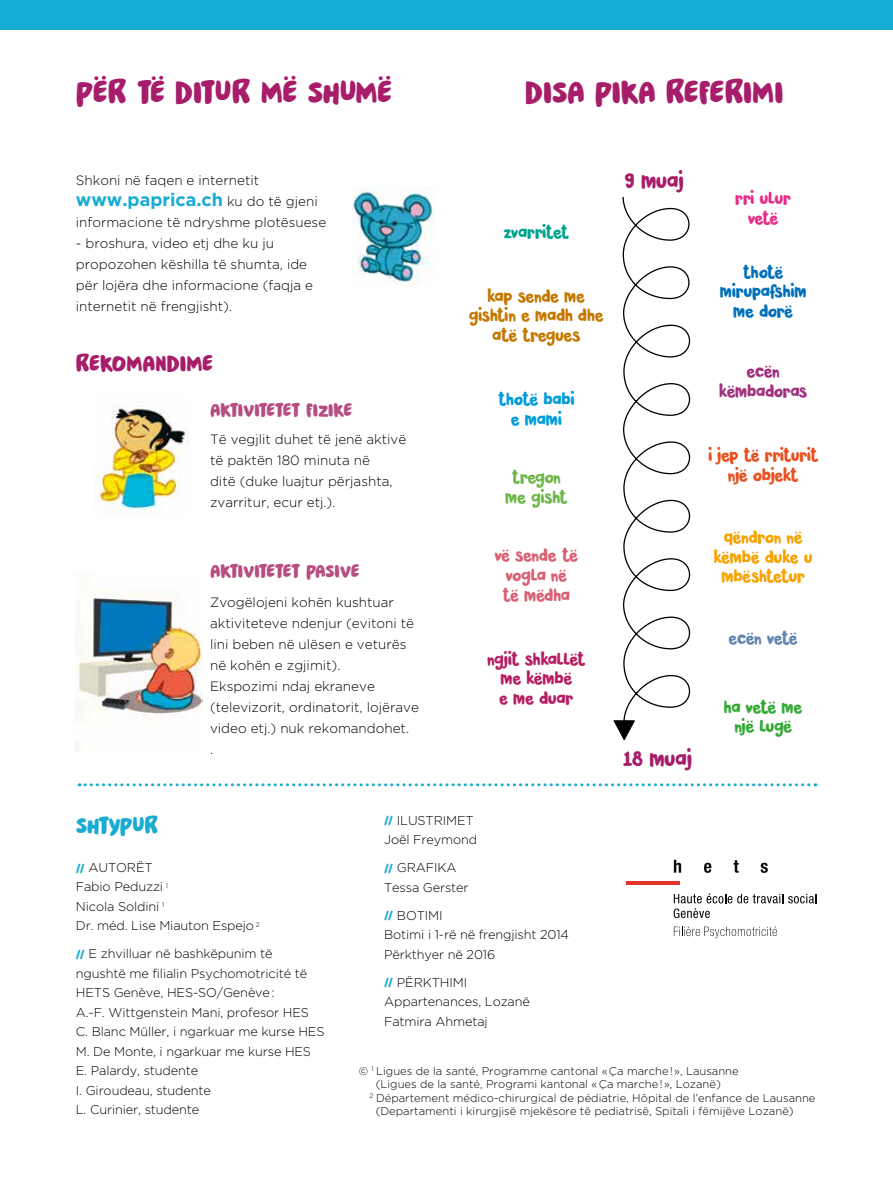
<style>
.page{position:relative;width:893px;height:1191px;background:#fff}
.page>*{position:absolute;margin:0;border:0;box-sizing:border-box;transform-origin:0 0}
.t1{font:33px "Pardesi";letter-spacing:-.015em;color:#a71d6a}
.t2{font:24px "Pardesi";color:#a71d6a}
.t3{font:24px "Pardesi";letter-spacing:-.035em;color:#17acd2}
.t4{font:21px "Pardesi";letter-spacing:-.02em;color:#a71d6a}
.t5{font:19.5px "Pardesi";letter-spacing:-.03em;color:#b74e82}
.t6{font:700 18px "Gotham";color:#17acd2}
.t7{font:16.5px/19.8px "Pardesi";letter-spacing:-.02em;color:#c47800;text-align:center}
.t8{font:16.5px/19.8px "Pardesi";letter-spacing:-.02em;color:#f6a200;text-align:center}
.t9{font:16.5px/19.8px "Pardesi";letter-spacing:-.02em;color:#b61e63;text-align:center}
.t10{font:16.5px/19.8px "Pardesi";letter-spacing:-.03em;color:#e8501f;text-align:center}
.t11{font:16.5px/19.8px "Pardesi";letter-spacing:-.03em;color:#d96072;text-align:center}
.t12{font:16.5px/19.8px "Pardesi";letter-spacing:-.02em;color:#0070ba;text-align:center}
.t13{font:16.5px/19.8px "Pardesi";letter-spacing:-.03em;color:#35a936;text-align:center}
.t14{font:16.5px/19.8px "Pardesi";letter-spacing:-.03em;color:#a0327f;text-align:center}
.t15{font:16.5px/19.8px "Pardesi";letter-spacing:-.015em;color:#009cdc;text-align:center}
.t16{font:16.5px/19.8px "Pardesi";letter-spacing:-.03em;color:#6eb74a;text-align:center}
.t17{font:16.5px/19.8px "Pardesi";letter-spacing:-.05em;color:#e82c88;text-align:center}
.t18{font:16.5px "Pardesi";letter-spacing:-.05em;color:#00a48e}
.t19{font:16.5px "Pardesi";letter-spacing:-.04em;color:#6385ae}
.t20{font:300 13.5px/21px "Gotham";color:#000}
.t21{font:300 12.75px/19.5px "Gotham";letter-spacing:-.01em;color:#000}
.t22{font:300 11.25px "Gotham";color:#000}
.s1{font-weight:300;font-size:13.5px;color:#000}
.s2{font-family:"Pardesi";font-weight:400;color:#17acd2}
</style>
<div class="page">
<div style="left:0;top:0;width:893px;height:30px;background:#17acd2"></div>
<hr style="left:627px;top:881px;width:53px;height:4px;background:#e63329">
<svg style="left:674px;top:859px;width:7px;height:13px"></svg>
<svg style="left:704px;top:862px;width:7px;height:11px"></svg>
<svg style="left:733px;top:860px;width:6px;height:12px"></svg>
<svg style="left:761px;top:862px;width:7px;height:11px"></svg>
<svg style="left:674px;top:893px;width:142px;height:25px"></svg>
<svg style="left:674px;top:926px;width:103px;height:12px"></svg>
<svg style="left:79px;top:783px;width:737px;height:3px"></svg>
<svg style="left:613px;top:197px;width:78px;height:543px"></svg>
<img style="left:76px;top:589px;width:127px;height:162px">
<img style="left:95px;top:405px;width:94px;height:110px">
<img style="left:352px;top:188px;width:83px;height:95px">
<h1 class="t1" style="left:76px;top:68px;width:318px">PËR TË DITUR MË SHUMË</h1>
<p class="t20" style="left:76px;top:169px;width:185px">Shkoni në faqen e internetit</p>
<h3 class="t6" style="left:76px;top:189px;width:243px">www.paprica.ch <span class="s1">ku do të gjeni</span></h3>
<p class="t20" style="left:76px;top:211px;width:252px">informacione të ndryshme plotësuese</p>
<p class="t20" style="left:76px;top:232px;width:239px">- broshura, video etj dhe ku ju propozohen këshilla të shumta, ide për lojëra dhe informacione (faqja e internetit në frengjisht).</p>
<h2 class="t2" style="left:76px;top:346px;width:139px">REKOMANDIME</h2>
<h3 class="t5" style="left:210px;top:396px;width:144px">AKTIVITETET FIZIKE</h3>
<p class="t20" style="left:210px;top:429px;width:198px">Të vegjlit duhet të jenë aktivë të paktën 180 minuta në<br>ditë (duke luajtur përjashta, zvarritur, ecur etj.).</p>
<h3 class="t5" style="left:210px;top:557px;width:151px">AKTIVITETET PASIVE</h3>
<p class="t20" style="left:210px;top:591px;width:210px">Zvogëlojeni kohën kushtuar aktiviteteve ndenjur (evitoni të lini beben në ulësen e veturës në kohën e zgjimit).<br>Ekspozimi ndaj ekraneve (televizorit, ordinatorit, lojërave video etj.) nuk rekomandohet.<br>.</p>
<h1 class="t1" style="left:525px;top:68px;width:260px">DISA PIKA REFERIMI</h1>
<p class="t18" style="left:504px;top:220px;width:67px">ZVARRITET</p>
<p class="t7" style="left:469px;top:286px;width:137px">KAP SENDE ME<br>GISHTIN E MADH DHE<br>ATË TREGUES</p>
<p class="t15" style="left:498px;top:389px;width:78px">THOTË BABI<br>E MAMI</p>
<p class="t16" style="left:505px;top:467px;width:64px">TREGON<br>ME GISHT</p>
<p class="t11" style="left:494px;top:545px;width:85px">VË SENDE TË<br>VOGLA NË<br>TË MËDHA</p>
<p class="t9" style="left:487px;top:649px;width:100px">NGJIT SHKALLËT<br>ME KËMBË<br>E ME DUAR</p>
<h3 class="t4" style="left:625px;top:165px;width:61px">9 MUAJ</h3>
<p class="t17" style="left:735px;top:188px;width:57px">RRI ULUR<br>VETË</p>
<p class="t12" style="left:720px;top:262px;width:88px">THOTË<br>MIRUPAFSHIM<br>ME DORË</p>
<p class="t14" style="left:719px;top:361px;width:90px">ECËN<br>KËMBADORAS</p>
<p class="t10" style="left:708px;top:445px;width:112px">I JEP TË RRITURIT<br>NJË OBJEKT</p>
<p class="t8" style="left:714px;top:527px;width:101px">QËNDRON NË<br>KËMBË DUKE U<br>MBËSHTETUR</p>
<p class="t19" style="left:729px;top:626px;width:71px">ECËN VETË</p>
<h3 class="t4" style="left:623px;top:743px;width:71px">18 MUAJ</h3>
<p class="t13" style="left:724px;top:697px;width:80px">HA VETË ME<br>NJË LUGË</p>
<h2 class="t3" style="left:76px;top:808px;width:84px">SHTYPUR</h2>
<p class="t21" style="left:76px;top:857px;width:185px"><span class="s2">//</span> AUTORËT<br>Fabio Peduzzi <sup>1<br></sup>Nicola Soldini <sup>1<br></sup>Dr. méd. Lise Miauton Espejo <sup>2</sup></p>
<p class="t21" style="left:76px;top:944px;width:250px"><span class="s2">//</span> E zhvilluar në bashkëpunim të ngushtë me filialin Psychomotricité të<br>HETS Genève, HES-SO/Genève:<br>A.-F. Wittgenstein Mani, profesor HES<br>C. Blanc Müller, i ngarkuar me kurse HES<br>M. De Monte, i ngarkuar me kurse HES<br>E. Palardy, studente<br>I. Giroudeau, studente<br>L. Curinier, studente</p>
<p class="t21" style="left:384px;top:810px;width:94px"><span class="s2">//</span> ILUSTRIMET<br>Joël Freymond</p>
<p class="t21" style="left:384px;top:857px;width:86px"><span class="s2">//</span> GRAFIKA<br>Tessa Gerster</p>
<p class="t21" style="left:384px;top:905px;width:186px"><span class="s2">//</span> BOTIMI<br>Botimi i 1-rë në frengjisht 2014<br>Përkthyer në 2016</p>
<p class="t21" style="left:384px;top:972px;width:147px"><span class="s2">//</span> PËRKTHIMI<br>Appartenances, Lozanë<br>Fatmira Ahmetaj</p>
<p class="t22" style="left:359px;top:1064px;width:381px">© <sup>1</sup> Ligues de la santé, Programme cantonal «Ça marche!», Lausanne</p>
<p class="t22" style="left:376px;top:1078px;width:347px">(Ligues de la santé, Programi kantonal «Ça marche!», Lozanë)</p>
<p class="t22" style="left:369px;top:1091px;width:448px"><sup>2</sup> Département médico-chirurgical de pédiatrie, Hôpital de l’enfance de Lausanne</p>
<p class="t22" style="left:376px;top:1105px;width:420px">(Departamenti i kirurgjisë mjekësore të pediatrisë, Spitali i fëmijëve Lozanë)</p>
</div>
